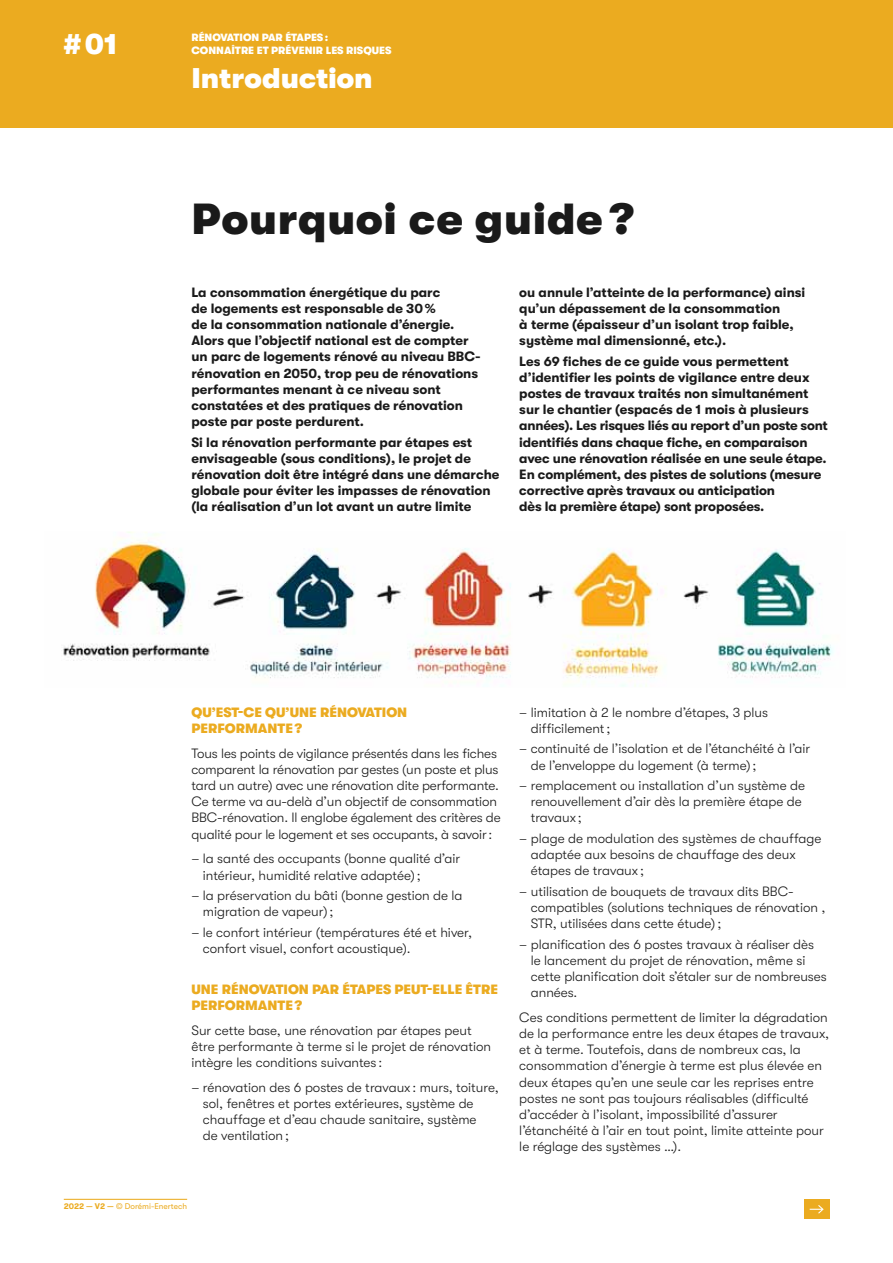
<style>
.page{position:relative;width:893px;height:1263px;background:#fff}
.page>*{position:absolute;margin:0;border:0;box-sizing:border-box;transform-origin:0 0}
.t1{font:900 43.5px "GT Walsheim";letter-spacing:.02em;color:#1a1a1a}
.t2{font:900 28.5px "GT Walsheim";color:#fff}
.t3{font:300 13.5px/16.2px "GT Walsheim";color:#1a1a1a}
.t4{font:700 13.5px/16.2px "GT Walsheim";color:#1a1a1a}
.t5{font:900 13.5px/16.2px "GT Walsheim";color:#ebab20}
.t6{font:900 10.5px/12.6px "GT Walsheim";color:#fff}
.t7{font:8.25px "GT Walsheim";color:#ebab20}
.s1{font-weight:700}
</style>
<div class="page">
<div style="left:0;top:0;width:892px;height:128px;background:#ebab20"></div>
<img style="left:63px;top:532px;width:770px;height:155px">
<div style="left:804px;top:1199px;width:25px;height:20px;background:#ebab20"></div>
<svg style="left:809px;top:1205px;width:14px;height:9px"></svg>
<hr style="left:64px;top:1199px;width:123px;height:1px;background:#ebab20">
<h2 class="t2" style="left:64px;top:34px;width:55px"># 01</h2>
<p class="t6" style="left:191px;top:32px;width:201px">RÉNOVATION PAR ÉTAPES :<br>CONNAÎTRE ET PRÉVENIR LES RISQUES</p>
<h2 class="t2" style="left:191px;top:67px;width:183px">Introduction</h2>
<h1 class="t1" style="left:191px;top:203px;width:444px">Pourquoi ce guide ?</h1>
<p class="t4" style="left:191px;top:285px;width:291px">La consommation énergétique du parc<br>de logements est responsable de 30 %<br>de la consommation nationale d’énergie.<br>Alors que l’objectif national est de compter un parc de logements rénové au niveau BBC&shy;rénovation en 2050, trop peu de rénovations performantes menant à ce niveau sont constatées et des pratiques de rénovation poste par poste perdurent.</p>
<p class="t4" style="left:191px;top:435px;width:309px">Si la rénovation performante par étapes est envisageable (sous conditions), le projet de rénovation doit être intégré dans une démarche globale pour éviter les impasses de rénovation (la réalisation d’un lot avant un autre limite</p>
<p class="t4" style="left:519px;top:285px;width:287px">ou annule l’atteinte de la performance) ainsi qu’un dépassement de la consommation<br>à terme (épaisseur d’un isolant trop faible, système mal dimensionné, etc.).</p>
<p class="t4" style="left:519px;top:354px;width:310px">Les 69 fiches de ce guide vous permettent d’identifier les points de vigilance entre deux postes de travaux traités non simultanément sur le chantier (espacés de 1 mois à plusieurs années). Les risques liés au report d’un poste sont identifiés dans chaque fiche, en comparaison avec une rénovation réalisée en une seule étape.<br>En complément, des pistes de solutions (mesure corrective après travaux ou anticipation<br>dès la première étape) sont proposées.</p>
<p class="t5" style="left:191px;top:705px;width:217px">QU’EST-CE QU’UNE RÉNOVATION<br>PERFORMANTE ?</p>
<p class="t3" style="left:191px;top:746px;width:311px">Tous les points de vigilance présentés dans les fiches comparent la rénovation par gestes (un poste et plus tard un autre) avec une rénovation dite performante.<br>Ce terme va au-delà d’un objectif de consommation BBC-rénovation. Il englobe également des critères de qualité pour le logement et ses occupants, à savoir :</p>
<p class="t3" style="left:203px;top:852px;width:259px;text-indent:-11px">– la santé des occupants (bonne qualité d’air intérieur, humidité relative adaptée) ;</p>
<p class="t3" style="left:203px;top:889px;width:261px;text-indent:-11px">– la préservation du bâti (bonne gestion de la migration de vapeur) ;</p>
<p class="t3" style="left:203px;top:925px;width:270px;text-indent:-11px">– le confort intérieur (températures été et hiver, confort visuel, confort acoustique).</p>
<p class="t5" style="left:191px;top:982px;width:308px">UNE RÉNOVATION PAR ÉTAPES PEUT-ELLE ÊTRE<br>PERFORMANTE ?</p>
<p class="t3" style="left:191px;top:1023px;width:301px">Sur cette base, une rénovation par étapes peut être performante à terme si le projet de rénovation intègre les conditions suivantes :</p>
<p class="t3" style="left:203px;top:1080px;width:297px;text-indent:-11px">– rénovation des 6 postes de travaux : murs, toiture, sol, fenêtres et portes extérieures, système de chauffage et d’eau chaude sanitaire, système<br>de ventilation ;</p>
<p class="t7" style="left:64px;top:1203px;width:125px"><span class="s1">2022 — V2 —</span> © Dorémi-Enertech</p>
<p class="t3" style="left:530px;top:705px;width:239px;text-indent:-11px">– limitation à 2 le nombre d’étapes, 3 plus difficilement ;</p>
<p class="t3" style="left:530px;top:742px;width:281px;text-indent:-11px">– continuité de l’isolation et de l’étanchéité à l’air de l’enveloppe du logement (à terme) ;</p>
<p class="t3" style="left:530px;top:779px;width:276px;text-indent:-11px">– remplacement ou installation d’un système de renouvellement d’air dès la première étape de travaux ;</p>
<p class="t3" style="left:530px;top:832px;width:292px;text-indent:-11px">– plage de modulation des systèmes de chauffage adaptée aux besoins de chauffage des deux étapes de travaux ;</p>
<p class="t3" style="left:530px;top:884px;width:296px;text-indent:-11px">– utilisation de bouquets de travaux dits BBC&shy;compatibles (solutions techniques de rénovation ,<br>STR, utilisées dans cette étude) ;</p>
<p class="t3" style="left:530px;top:937px;width:297px;text-indent:-11px">– planification des 6 postes travaux à réaliser dès le lancement du projet de rénovation, même si cette planification doit s’étaler sur de nombreuses années.</p>
<p class="t3" style="left:519px;top:1010px;width:311px">Ces conditions permettent de limiter la dégradation de la performance entre les deux étapes de travaux, et à terme. Toutefois, dans de nombreux cas, la consommation d’énergie à terme est plus élevée en deux étapes qu’en une seule car les reprises entre postes ne sont pas toujours réalisables (difficulté d’accéder à l’isolant, impossibilité d’assurer l’étanchéité à l’air en tout point, limite atteinte pour le réglage des systèmes …).</p>
</div>
